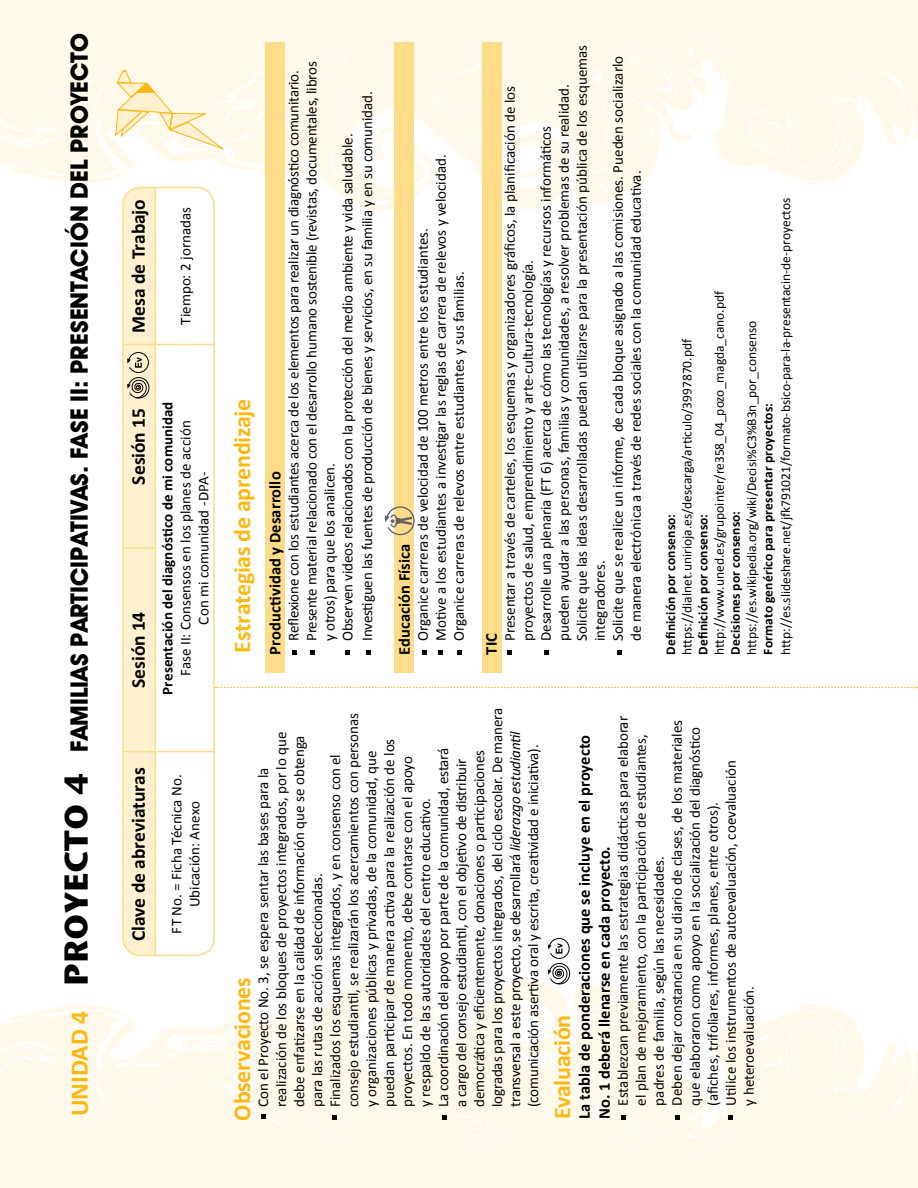
<style>
.page{position:relative;width:918px;height:1188px;background:#fff}
.page>*{position:absolute;margin:0;border:0;box-sizing:border-box;transform-origin:0 0}
.t1{font:700 25.5px "Calibri";letter-spacing:-.005em;color:#fdb913}
.t2{font:700 24px "Avant Guard SW";color:#000}
.t3{font:700 24px "Calibri";letter-spacing:-.015em;color:#fdb913}
.t4{font:700 19.5px "Calibri";color:#000}
.t5{font:700 16.5px/19.8px "Calibri";color:#000}
.t6{font:15px/18px "Calibri";color:#000}
.t7{font:700 15px "Calibri";letter-spacing:.005em;color:#000}
.t8{font:13.5px "Calibri";color:#000}
.t9{font:700 13.5px "Calibri";letter-spacing:.01em;color:#000}
.s1{font-family:"Stone Sans ITC";font-size:33px}
.s2{font-style:italic}
</style>
<div class="page">
<img style="left:0;top:977px;width:918px;height:211px">
<svg style="left:262px;top:1115px;width:4px;height:4px"></svg>
<svg style="left:333px;top:1115px;width:4px;height:4px"></svg>
<svg style="left:442px;top:1115px;width:5px;height:4px"></svg>
<svg style="left:621px;top:1115px;width:5px;height:4px"></svg>
<svg style="left:676px;top:1115px;width:4px;height:4px"></svg>
<svg style="left:729px;top:1115px;width:4px;height:4px"></svg>
<svg style="left:156px;top:188px;width:58px;height:767px"></svg>
<hr style="left:123px;top:956px;width:32px;height:1px;background:#fedc89">
<hr style="left:156px;top:956px;width:58px;height:1px;background:#fedc89">
<hr style="left:155px;top:752px;width:1px;height:203px;background:#fedc89">
<hr style="left:214px;top:752px;width:1px;height:203px;background:#fedc89">
<hr style="left:156px;top:751px;width:58px;height:1px;background:#fedc89">
<hr style="left:155px;top:548px;width:1px;height:204px;background:#fedc89">
<hr style="left:155px;top:344px;width:1px;height:204px;background:#fedc89">
<hr style="left:156px;top:344px;width:58px;height:1px;background:#fedc89">
<hr style="left:155px;top:188px;width:1px;height:156px;background:#fedc89">
<hr style="left:214px;top:188px;width:1px;height:156px;background:#fedc89">
<div style="left:122px;top:187px;width:93px;height:769px;border:2px solid #fedc89;border-radius:18px"></div>
<div style="left:266px;top:42px;width:19px;height:631px;background:#fedc89"></div>
<div style="left:395px;top:42px;width:19px;height:631px;background:#fedc89"></div>
<div style="left:482px;top:42px;width:19px;height:631px;background:#fedc89"></div>
<svg style="left:385px;top:506px;width:30px;height:30px"></svg>
<svg style="left:215px;top:687px;width:703px;height:1px"></svg>
<svg style="left:123px;top:188px;width:32px;height:767px;background:#fcedca"></svg>
<svg style="left:292px;top:650px;width:5px;height:5px"></svg>
<svg style="left:311px;top:650px;width:4px;height:5px"></svg>
<svg style="left:345px;top:650px;width:5px;height:5px"></svg>
<svg style="left:366px;top:650px;width:5px;height:5px"></svg>
<svg style="left:422px;top:650px;width:5px;height:5px"></svg>
<svg style="left:438px;top:650px;width:5px;height:5px"></svg>
<svg style="left:458px;top:650px;width:4px;height:5px"></svg>
<svg style="left:507px;top:650px;width:5px;height:5px"></svg>
<svg style="left:544px;top:650px;width:4px;height:5px"></svg>
<svg style="left:617px;top:650px;width:4px;height:5px"></svg>
<svg style="left:548px;top:938px;width:23px;height:47px"></svg>
<svg style="left:115px;top:69px;width:109px;height:81px"></svg>
<h2 class="t2" style="left:65px;top:986px;width:953px;rotate:-90deg"><span class="s1">PROYECTO 4</span> Familias participativas. Fase II: Presentación del proyectO</h2>
<p class="t6" style="left:501px;top:641px;width:598px;rotate:-90deg">Presentar a través de carteles, los esquemas y organizadores gráficos, la planificación de los proyectos de salud, emprendimiento y arte-cultura-tecnología.<br>Desarrolle una plenaria (FT 6) acerca de cómo las tecnologías y recursos informáticos<br>pueden ayudar a las personas, familias y comunidades, a resolver problemas de su realidad.<br>Solicite que las ideas desarrolladas puedan utilizarse para la presentación pública de los esquemas integradores.<br>Solicite que se realice un informe, de cada bloque asignado a las comisiones. Pueden socializarlo de manera electrónica a través de redes sociales con la comunidad educativa.</p>
<p class="t6" style="left:284px;top:641px;width:581px;rotate:-90deg">Reflexione con los estudiantes acerca de los elementos para realizar un diagnóstico comunitario.<br>Presente material relacionado con el desarrollo humano sostenible (revistas, documentales, libros y otros) para que los analicen.<br>Observen videos relacionados con la protección del medio ambiente y vida saludable.</p>
<p class="t6" style="left:358px;top:641px;width:551px;rotate:-90deg">Investiguen las fuentes de producción de bienes y servicios, en su familia y en su comunidad.</p>
<p class="t6" style="left:414px;top:641px;width:488px;rotate:-90deg">Organice carreras de velocidad de 100 metros entre los estudiantes.<br>Motive a los estudiantes a investigar las reglas de carrera de relevos y velocidad.<br>Organice carreras de relevos entre estudiantes y sus familias.</p>
<p class="t8" style="left:777px;top:655px;width:458px;rotate:-90deg">http://es.slideshare.net/jfk791021/formato-bsico-para-la-presentacin-de-proyectos</p>
<h3 class="t4" style="left:126px;top:333px;width:135px;rotate:-90deg">Mesa de Trabajo</h3>
<p class="t6" style="left:177px;top:325px;width:119px;rotate:-90deg">Tiempo: 2 jornadas</p>
<p class="t8" style="left:711px;top:655px;width:365px;rotate:-90deg">http://www.uned.es/grupointer/re358_04_pozo_magda_cano.pdf</p>
<p class="t8" style="left:743px;top:655px;width:335px;rotate:-90deg">https://es.wikipedia.org/wiki/Decisi%C3%B3n_por_consenso</p>
<p class="t8" style="left:678px;top:655px;width:317px;rotate:-90deg">https://dialnet.unirioja.es/descarga/articulo/3997870.pdf</p>
<h2 class="t3" style="left:227px;top:653px;width:255px;rotate:-90deg">Estrategias de aprendizaje</h2>
<p class="t7" style="left:158px;top:695px;width:294px;rotate:-90deg">Presentación del diagnóstico de mi comunidad</p>
<p class="t9" style="left:759px;top:655px;width:253px;rotate:-90deg">Formato genérico para presentar proyectos:</p>
<h3 class="t4" style="left:126px;top:485px;width:78px;rotate:-90deg">Sesión 15</h3>
<p class="t6" style="left:177px;top:676px;width:256px;text-align:center;rotate:-90deg">Fase II: Consensos en los planes de acción<br>Con mi comunidad -DPA-</p>
<p class="t5" style="left:265px;top:655px;width:184px;rotate:-90deg">Productividad y Desarrollo</p>
<p class="t9" style="left:727px;top:655px;width:145px;rotate:-90deg">Decisiones por consenso:</p>
<p class="t9" style="left:662px;top:655px;width:142px;rotate:-90deg">Definición por consenso:</p>
<p class="t9" style="left:694px;top:655px;width:142px;rotate:-90deg">Definición por consenso:</p>
<p class="t5" style="left:395px;top:655px;width:112px;rotate:-90deg">Educación Física</p>
<h3 class="t4" style="left:126px;top:688px;width:78px;rotate:-90deg">Sesión 14</h3>
<p class="t5" style="left:482px;top:655px;width:23px;rotate:-90deg">TIC</p>
<p class="t6" style="left:254px;top:1107px;width:401px;rotate:-90deg">Con el Proyecto No. 3, se espera sentar las bases para la realización de los bloques de proyectos integrados, por lo que debe enfatizarse en la calidad de información que se obtenga para las rutas de acción seleccionadas.<br>Finalizados los esquemas integrados, y en consenso con el consejo estudiantil, se realizarán los acercamientos con personas y organizaciones públicas y privadas, de la comunidad, que puedan participar de manera activa para la realización de los proyectos. En todo momento, debe contarse con el apoyo<br>y respaldo de las autoridades del centro educativo.<br>La coordinación del apoyo por parte de la comunidad, estará<br>a cargo del consejo estudiantil, con el objetivo de distribuir democrática y eficientemente, donaciones o participaciones logradas para los proyectos integrados, del ciclo escolar. De manera transversal a este proyecto, se desarrollará <span class="s2">liderazgo estudiantil </span>(comunicación asertiva oral y escrita, creatividad e iniciativa).</p>
<p class="t6" style="left:614px;top:1106px;width:391px;rotate:-90deg">Establezcan previamente las estrategias didácticas para elaborar el plan de mejoramiento, con la participación de estudiantes, padres de familia, según las necesidades.<br>Deben dejar constancia en su diario de clases, de los materiales que elaboraron como apoyo en la socialización del diagnóstico (afiches, trifoliares, informes, planes, entre otros).<br>Utilice los instrumentos de autoevaluación, coevaluación<br>y heteroevaluación.</p>
<p class="t5" style="left:575px;top:1119px;width:386px;rotate:-90deg">La tabla de ponderaciones que se incluye en el proyecto<br>No. 1 deberá llenarse en cada proyecto.</p>
<h3 class="t4" style="left:126px;top:941px;width:175px;rotate:-90deg">Clave de abreviaturas</h3>
<p class="t6" style="left:168px;top:934px;width:161px;text-align:center;rotate:-90deg">FT No. = Ficha Técnica No.<br>Ubicación: Anexo</p>
<h2 class="t3" style="left:227px;top:1121px;width:145px;rotate:-90deg">Observaciones</h2>
<h1 class="t1" style="left:63px;top:1116px;width:107px;rotate:-90deg">UNIDAD 4</h1>
<h2 class="t3" style="left:547px;top:1119px;width:106px;rotate:-90deg">Evaluación</h2>
</div>
